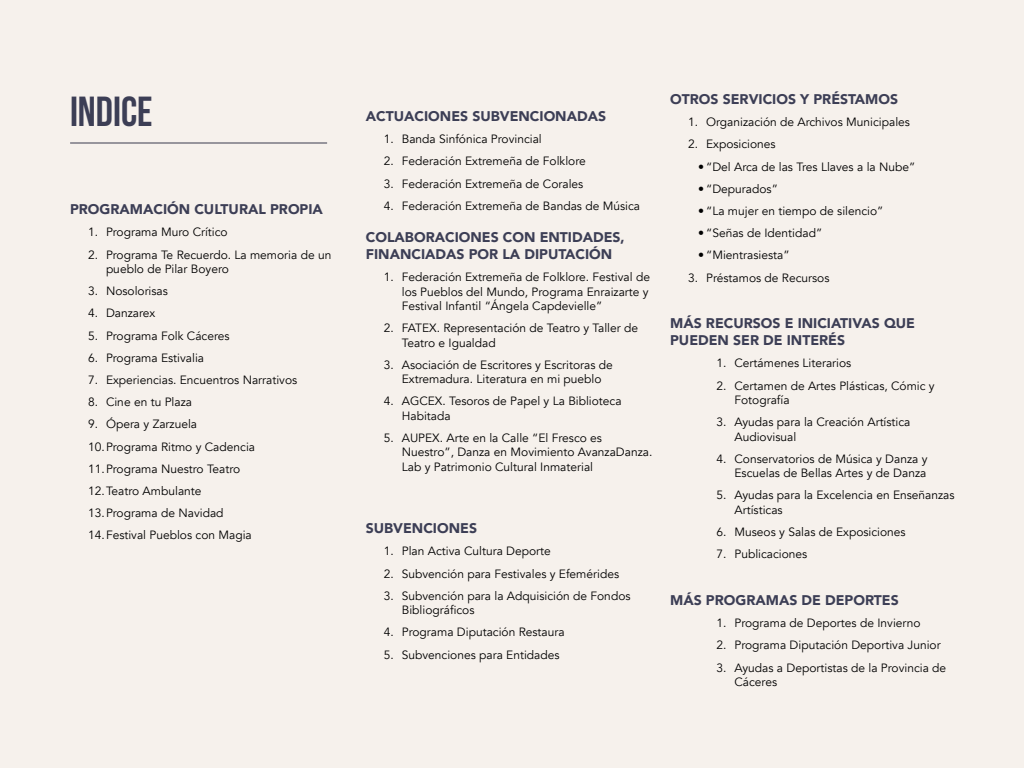
<style>
.page{position:relative;width:1024px;height:768px;background:#f6f1ec}
.page>*{position:absolute;margin:0;border:0;box-sizing:border-box;transform-origin:0 0}
.t1{font:42px "Bebas Neue";color:#3c3e55}
.Contenido_de_lista{font:900 14px/16.8px "Avenir";color:#3c3e55}
.t2{font:12px/14.4px "Avenir";color:#000}
</style>
<div class="page">
<hr style="left:70px;top:142px;width:257px;height:2px;background:#3c3e55">
<p class="t1" style="left:70px;top:88px;width:84px">INDICE</p>
<p class="Contenido_de_lista" style="left:70px;top:201px;width:254px">PROGRAMACIÓN CULTURAL PROPIA</p>
<p class="t2" style="left:88px;top:225px;width:141px">1. Programa Muro Crítico</p>
<p class="t2" style="left:106px;top:248px;width:227px;text-indent:-18px">2. Programa Te Recuerdo. La memoria de un pueblo de Pilar Boyero</p>
<p class="t2" style="left:88px;top:284px;width:81px">3. Nosolorisas</p>
<p class="t2" style="left:88px;top:306px;width:69px">4. Danzarex</p>
<p class="t2" style="left:88px;top:329px;width:143px">5. Programa Folk Cáceres</p>
<p class="t2" style="left:88px;top:351px;width:118px">6. Programa Estivalia</p>
<p class="t2" style="left:88px;top:373px;width:211px">7. Experiencias. Encuentros Narrativos</p>
<p class="t2" style="left:88px;top:395px;width:106px">8. Cine en tu Plaza</p>
<p class="t2" style="left:88px;top:417px;width:111px">9. Ópera y Zarzuela</p>
<p class="t2" style="left:88px;top:440px;width:169px">10.Programa Ritmo y Cadencia</p>
<p class="t2" style="left:88px;top:462px;width:154px">11.Programa Nuestro Teatro</p>
<p class="t2" style="left:88px;top:484px;width:115px">12.Teatro Ambulante</p>
<p class="t2" style="left:88px;top:506px;width:137px">13.Programa de Navidad</p>
<p class="t2" style="left:88px;top:528px;width:165px">14.Festival Pueblos con Magia</p>
<p class="Contenido_de_lista" style="left:366px;top:107px;width:242px">ACTUACIONES SUBVENCIONADAS</p>
<p class="t2" style="left:384px;top:132px;width:160px">1. Banda Sinfónica Provincial</p>
<p class="t2" style="left:384px;top:154px;width:204px">2. Federación Extremeña de Folklore</p>
<p class="t2" style="left:384px;top:176px;width:201px">3. Federación Extremeña de Corales</p>
<p class="t2" style="left:384px;top:199px;width:258px">4. Federación Extremeña de Bandas de Música</p>
<p class="Contenido_de_lista" style="left:366px;top:229px;width:260px">COLABORACIONES CON ENTIDADES,<br>FINANCIADAS POR LA DIPUTACIÓN</p>
<p class="t2" style="left:402px;top:270px;width:250px;text-align:justify;text-indent:-18px">1. Federación Extremeña de Folklore. Festival de los Pueblos del Mundo, Programa Enraizarte y Festival Infantil “Ángela Capdevielle”</p>
<p class="t2" style="left:402px;top:321px;width:238px;text-indent:-18px">2. FATEX. Representación de Teatro y Taller de<br>Teatro e Igualdad</p>
<p class="t2" style="left:384px;top:358px;width:231px;text-align:center">3. Asociación de Escritores y Escritoras de<br>Extremadura. Literatura en mi pueblo</p>
<p class="t2" style="left:402px;top:394px;width:221px;text-indent:-18px">4. AGCEX. Tesoros de Papel y La Biblioteca<br>Habitada</p>
<p class="t2" style="left:402px;top:431px;width:252px;text-indent:-18px">5. AUPEX. Arte en la Calle “El Fresco es<br>Nuestro”, Danza en Movimiento AvanzaDanza.<br>Lab y Patrimonio Cultural Inmaterial</p>
<p class="Contenido_de_lista" style="left:366px;top:520px;width:113px">SUBVENCIONES</p>
<p class="t2" style="left:384px;top:544px;width:169px">1. Plan Activa Cultura Deporte</p>
<p class="t2" style="left:384px;top:566px;width:237px">2. Subvención para Festivales y Efemérides</p>
<p class="t2" style="left:402px;top:589px;width:230px;text-indent:-18px">3. Subvención para la Adquisición de Fondos<br>Bibliográficos</p>
<p class="t2" style="left:384px;top:625px;width:182px">4. Programa Diputación Restaura</p>
<p class="t2" style="left:384px;top:647px;width:177px">5. Subvenciones para Entidades</p>
<p class="Contenido_de_lista" style="left:670px;top:90px;width:230px">OTROS SERVICIOS Y PRÉSTAMOS</p>
<p class="t2" style="left:688px;top:115px;width:223px">1. Organización de Archivos Municipales</p>
<p class="t2" style="left:688px;top:137px;width:89px">2. Exposiciones</p>
<p class="t2" style="left:698px;top:159px;width:219px">• “Del Arca de las Tres Llaves a la Nube”</p>
<p class="t2" style="left:698px;top:182px;width:81px">• “Depurados”</p>
<p class="t2" style="left:698px;top:204px;width:187px">• “La mujer en tiempo de silencio”</p>
<p class="t2" style="left:698px;top:226px;width:126px">• “Señas de Identidad”</p>
<p class="t2" style="left:698px;top:248px;width:93px">• “Mientrasiesta”</p>
<p class="t2" style="left:688px;top:270px;width:143px">3. Préstamos de Recursos</p>
<p class="Contenido_de_lista" style="left:670px;top:315px;width:246px">MÁS RECURSOS E INICIATIVAS QUE<br>PUEDEN SER DE INTERÉS</p>
<p class="t2" style="left:717px;top:356px;width:136px">1. Certámenes Literarios</p>
<p class="t2" style="left:735px;top:378px;width:202px;text-indent:-18px">2. Certamen de Artes Plásticas, Cómic y<br>Fotografía</p>
<p class="t2" style="left:735px;top:415px;width:178px;text-indent:-18px">3. Ayudas para la Creación Artística<br>Audiovisual</p>
<p class="t2" style="left:717px;top:452px;width:212px;text-align:right">4. Conservatorios de Música y Danza y<br>Escuelas de Bellas Artes y de Danza</p>
<p class="t2" style="left:735px;top:488px;width:222px;text-indent:-18px">5. Ayudas para la Excelencia en Enseñanzas<br>Artísticas</p>
<p class="t2" style="left:717px;top:525px;width:191px">6. Museos y Salas de Exposiciones</p>
<p class="t2" style="left:717px;top:547px;width:92px">7. Publicaciones</p>
<p class="Contenido_de_lista" style="left:670px;top:591px;width:230px">MÁS PROGRAMAS DE DEPORTES</p>
<p class="t2" style="left:717px;top:616px;width:206px">1. Programa de Deportes de Invierno</p>
<p class="t2" style="left:717px;top:638px;width:226px">2. Programa Diputación Deportiva Junior</p>
<p class="t2" style="left:735px;top:660px;width:213px;text-indent:-18px">3. Ayudas a Deportistas de la Provincia de<br>Cáceres</p>
</div>
